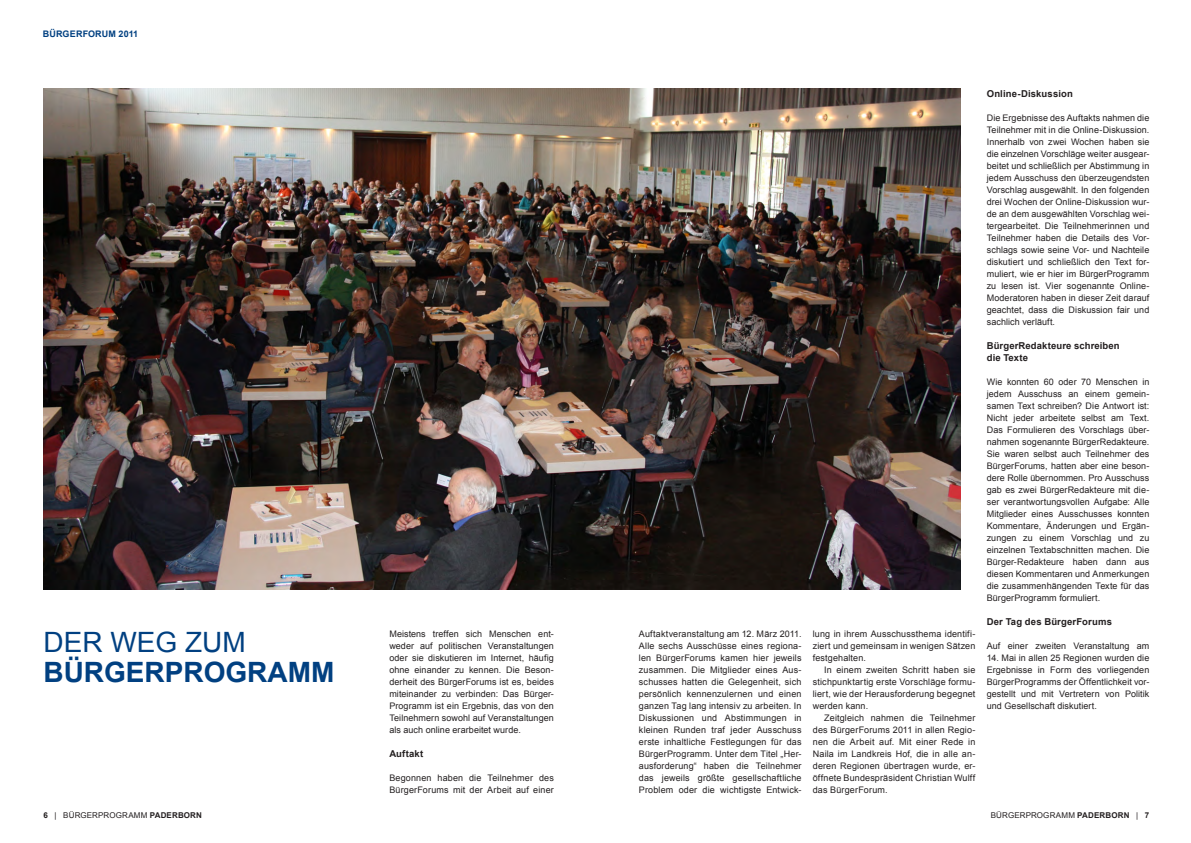
<style>
.page{position:relative;width:1191px;height:843px;background:#fff}
.page>*{position:absolute;margin:0;border:0;box-sizing:border-box;transform-origin:0 0}
.t1{font:700 28px "Arial";color:#014081}
.t2{font:28px "Arial";color:#014081}
.t3{font:700 9.5px/12px "Arial";letter-spacing:.015em;color:#231f20}
.t4{font:9px/12px "Arial";letter-spacing:.01em;color:#231f20;text-align:justify}
.t5{font:700 9px "Arial";letter-spacing:.015em;color:#014081}
.t6{font:8px "Arial";letter-spacing:.02em;color:#231f20}
.s1{font-weight:700}
</style>
<div class="page">
<img style="left:43px;top:88px;width:917px;height:501px">
<p class="t5" style="left:43px;top:28px;width:97px">bürgerforum 2011</p>
<h1 class="t2" style="left:43px;top:624px;width:204px">Der Weg zum</h1>
<h1 class="t1" style="left:43px;top:654px;width:292px">BürgerProgramm</h1>
<p class="t4" style="left:389px;top:628px;width:166px">Meistens treffen sich Menschen ent&shy;weder auf politischen Veranstaltungen oder sie diskutieren im I nternet, häufig ohne einander zu kennen. Die Beson&shy;derheit des BürgerForums ist es, beides miteinander zu verbinden: Das Bürger-Programm ist ein Ergebnis, das von den Teilnehmern sowohl auf Veranstaltungen als auch online erarbeitet wurde.</p>
<p class="t3" style="left:389px;top:748px;width:36px">Auftakt</p>
<p class="t4" style="left:389px;top:772px;width:166px">Begonnen haben die Teilnehmer des<br>BürgerForums mit der Arbeit auf einer</p>
<p class="t4" style="left:639px;top:628px;width:164px">Auftaktveranstaltung am 12. März 2011.<br>Alle sechs Ausschüsse eines regiona&shy;len BürgerForums kamen hier jeweils zusammen. Die M itglieder eines Aus&shy;schusses hatten die Gelegenheit, sich persönlich kennenzulernen und einen ganzen Tag lang intensiv zu arbeiten. I n Diskussionen und Abstimmungen in kleinen Runden traf jeder Ausschuss erste inhaltliche Festlegungen für das BürgerProgramm. U nter dem Titel „Her&shy;ausforderung“ haben die Teilnehmer das jeweils größte gesellschaftliche Problem oder die wichtigste Entwick-</p>
<p class="t4" style="left:813px;top:628px;width:164px">lung in ihrem Ausschussthema identifi&shy;ziert und gemeinsam in wenigen Sätzen festgehalten.</p>
<p class="t4" style="left:813px;top:664px;width:164px;text-indent:11px">I n einem zweiten Schritt haben sie stichpunktartig erste Vorschläge formu&shy;liert, wie der Herausforderung begegnet werden kann.</p>
<p class="t4" style="left:813px;top:712px;width:164px;text-indent:11px">Zeitgleich nahmen die Teilnehmer des BürgerForums 2011 in allen Regio&shy;nen die Arbeit auf. M it einer Rede in Naila im Landkreis Hof, die in alle an&shy;deren Regionen übertragen wurde, er&shy;öffnete Bundespräsident Christian Wulff das BürgerForum.</p>
<p class="t3" style="left:986px;top:88px;width:88px">Online-Diskussion</p>
<p class="t4" style="left:986px;top:112px;width:164px">Die Ergebnisse des Auftakts nahmen die Teilnehmer mit in die Online-Diskussion.<br>I nnerhalb von zwei Wochen haben sie die einzelnen Vorschläge weiter ausgear&shy;beitet und schließlich per Abstimmung in jedem Ausschuss den überzeugendsten Vorschlag ausgewählt. I n den folgenden drei Wochen der Online-Diskussion wur&shy;de an dem ausgewählten Vorschlag wei&shy;tergearbeitet. Die Teilnehmerinnen und Teilnehmer haben die Details des Vor&shy;schlags sowie seine Vor- und Nachteile diskutiert und schließlich den Text for&shy;muliert, wie er hier im BürgerProgramm zu lesen ist. Vier sogenannte Online-Moderatoren haben in dieser Zeit darauf geachtet, dass die Diskussion fair und sachlich verläuft.</p>
<p class="t3" style="left:986px;top:340px;width:134px">BürgerRedakteure schreiben die Texte</p>
<p class="t4" style="left:986px;top:376px;width:164px">Wie konnten 60 oder 70 Menschen in jedem Ausschuss an einem gemein&shy;samen Text schreiben? Die Antwort ist:<br>N icht jeder arbeitete selbst am Text.<br>Das Formulieren des Vorschlags über&shy;nahmen sogenannte BürgerRedakteure.<br>Sie waren selbst auch Teilnehmer des BürgerForums, hatten aber eine beson&shy;dere Rolle übernommen. Pro Ausschuss gab es zwei BürgerRedakteure mit die&shy;ser verantwortungsvollen Aufgabe: Alle M itglieder eines Ausschusses konnten Kommentare, Änderungen und Ergän&shy;zungen zu einem Vorschlag und zu einzelnen Textabschnitten machen. Die Bürger-Redakteure haben dann aus diesen Kommentaren und Anmerkungen die zusammenhängenden Texte für das BürgerProgramm formuliert.</p>
<p class="t3" style="left:986px;top:616px;width:127px">Der Tag des BürgerForums</p>
<p class="t4" style="left:986px;top:640px;width:164px">Auf einer zweiten Veranstaltung am</p>
<p class="t4" style="left:986px;top:652px;width:164px">14. Mai in allen 25 Regionen wurden die Ergebnisse in Form des vorliegenden BürgerProgramms der Öffentlichkeit vor&shy;gestellt und mit Vertretern von Politik und Gesellschaft diskutiert.</p>
<p class="t6" style="left:43px;top:809px;width:160px"><span class="s1">6</span> | Bürgerprogramm <span class="s1">Paderborn</span></p>
<p class="t6" style="left:991px;top:809px;width:160px">Bürgerprogramm <span class="s1">Paderborn</span> | <span class="s1">7</span></p>
</div>
